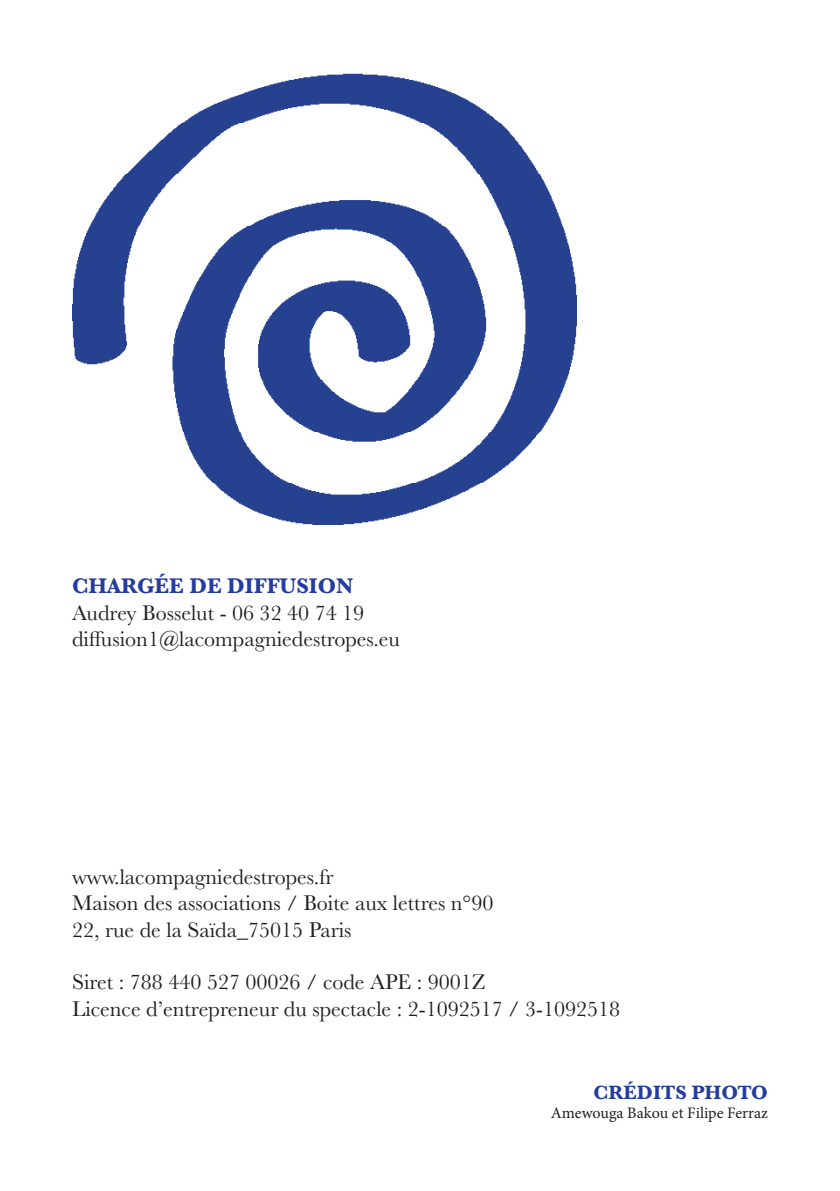
<style>
.page{position:relative;width:840px;height:1191px;background:#fff}
.page>*{position:absolute;margin:0;border:0;box-sizing:border-box;transform-origin:0 0}
.t1{font:22px/26.4px "Baskerville";color:#231f20}
.t2{font:700 22px "Baskerville";color:#243c9e}
.t3{font:700 20px "Baskerville";color:#243c9e}
.t4{font:16px "Minion Pro";color:#231f20}
</style>
<div class="page">
<img style="left:72px;top:73px;width:504px;height:451px">
<p class="t2" style="left:72px;top:573px;width:283px">CHARGÉE DE DIFFUSION</p>
<p class="t1" style="left:72px;top:599px;width:329px">Audrey Bosselut - 06 32 40 74 19 diffusion1@lacompagniedestropes.eu</p>
<p class="t1" style="left:72px;top:863px;width:422px">www.lacompagniedestropes.fr<br>Maison des associations / Boite aux lettres n°90<br>22, rue de la Saïda_75015 Paris</p>
<p class="t1" style="left:72px;top:969px;width:549px">Siret : 788 440 527 00026 / code APE : 9001Z<br>Licence d’entrepreneur du spectacle : 2-1092517 / 3-1092518</p>
<p class="t3" style="left:593px;top:1081px;width:176px">CRÉDITS PHOTO</p>
<p class="t4" style="left:550px;top:1102px;width:218px">Amewouga Bakou et Filipe Ferraz</p>
</div>
